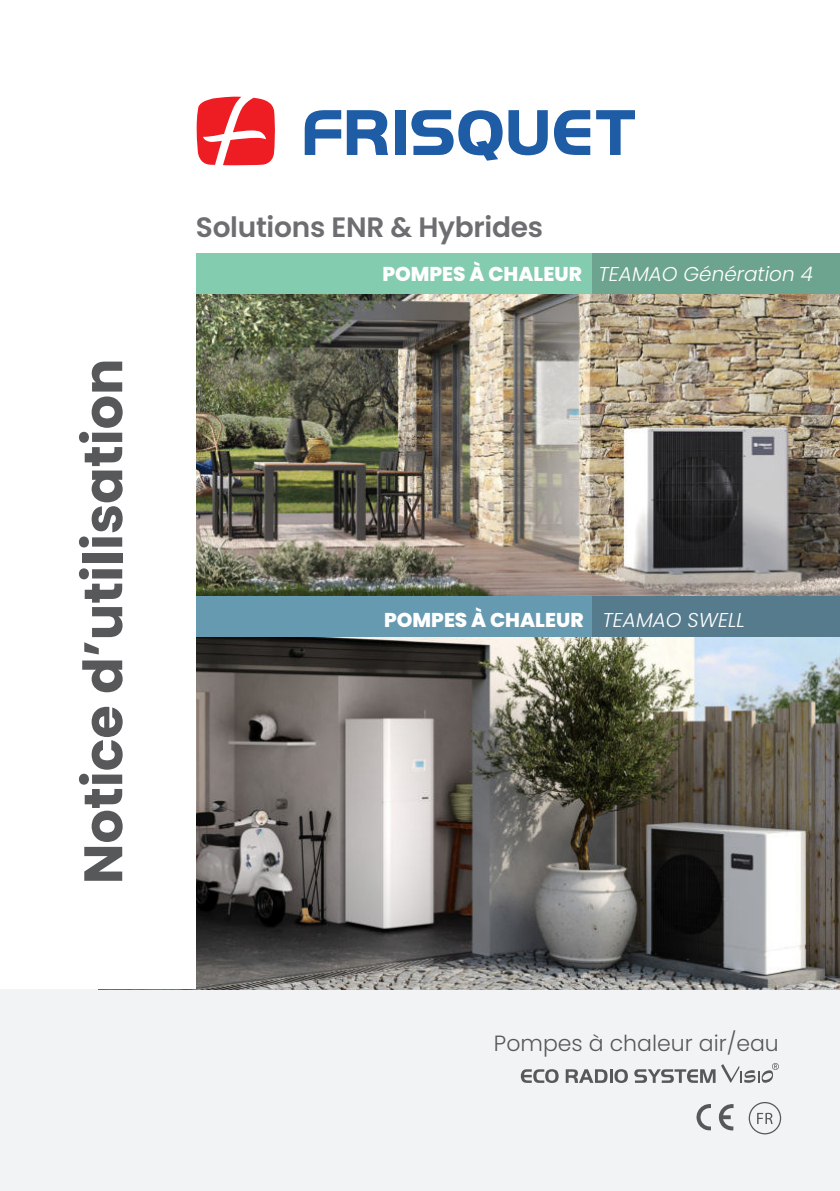
<style>
.page{position:relative;width:840px;height:1191px;background:#fff}
.page>*{position:absolute;margin:0;border:0;box-sizing:border-box;transform-origin:0 0}
.t1{font:700 54px "Poppins";color:#57585a}
.t2{font:600 28px "Poppins";letter-spacing:-.01em;color:#6d6e71}
.t3{font:300 22px "Poppins";color:#57585a}
.t4{font:italic 300 20px "Poppins";color:#fff}
.t5{font:800 20px "Poppins";color:#fff}
.s1{font-weight:800;font-style:normal}
.s2{font-weight:300;font-style:italic}
</style>
<div class="page">
<div style="left:0;top:989px;width:839px;height:202px;background:#f2f3f4"></div>
<svg style="left:757px;top:1112px;width:15px;height:12px"></svg>
<div style="left:748px;top:1102px;width:32px;height:32px;border:1px solid #57585a;border-radius:50%"></div>
<img style="left:196px;top:294px;width:643px;height:302px">
<img style="left:98px;top:636px;width:741px;height:354px">
<div style="left:196px;top:253px;width:643px;height:41px;background:#84ccb0"></div>
<div style="left:591px;top:253px;width:248px;height:41px;background:#6da48f"></div>
<div style="left:196px;top:596px;width:643px;height:40px;background:#669ab0"></div>
<div style="left:592px;top:596px;width:247px;height:40px;background:#557b8c"></div>
<div style="left:0;top:252px;width:196px;height:737px;background:#fff"></div>
<svg style="left:520px;top:1069px;width:38px;height:14px"></svg>
<svg style="left:565px;top:1069px;width:62px;height:14px"></svg>
<svg style="left:634px;top:1063px;width:144px;height:19px"></svg>
<svg style="left:304px;top:110px;width:84px;height:45px"></svg>
<div style="left:395px;top:110px;width:10px;height:45px;background:#1e5ca5"></div>
<svg style="left:411px;top:110px;width:91px;height:51px"></svg>
<svg style="left:508px;top:110px;width:39px;height:45px"></svg>
<svg style="left:554px;top:110px;width:80px;height:45px"></svg>
<svg style="left:196px;top:96px;width:79px;height:69px"></svg>
<svg style="left:718px;top:1104px;width:15px;height:26px"></svg>
<svg style="left:696px;top:1104px;width:14px;height:26px"></svg>
<h1 class="t1" style="left:72px;top:884px;width:527px;rotate:-90deg">Notice d’utilisation</h1>
<h2 class="t2" style="left:196px;top:215px;width:348px">Solutions ENR &amp; Hybrides</h2>
<p class="t4" style="left:382px;top:262px;width:432px"><span class="s1">POMPES À CHALEUR</span> TEAMAO Génération 4</p>
<p class="t5" style="left:384px;top:608px;width:362px">POMPES À CHALEUR <span class="s2">TEAMAO SWELL</span></p>
<p class="t3" style="left:493px;top:1030px;width:286px">Pompes à chaleur air/eau</p>
</div>
